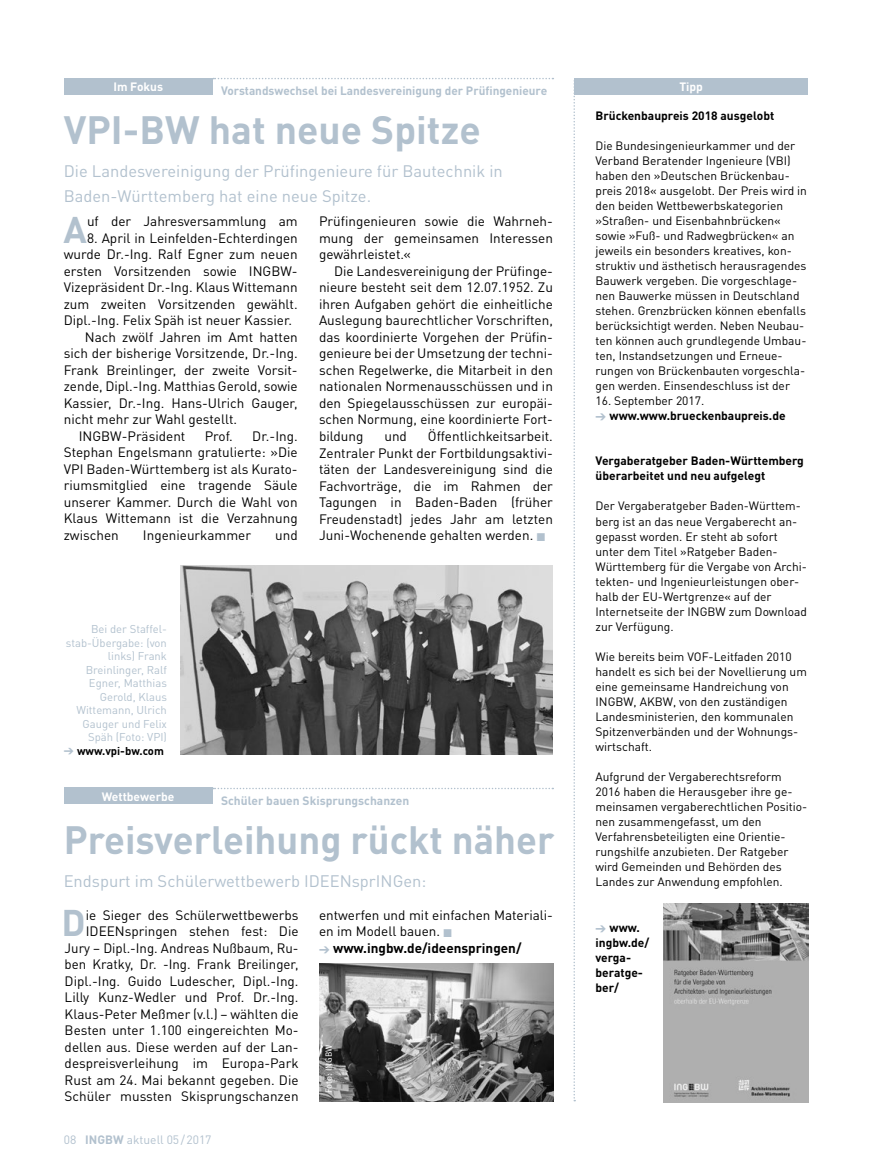
<style>
.page{position:relative;width:872px;height:1170px;background:#fff}
.page>*{position:absolute;margin:0;border:0;box-sizing:border-box;transform-origin:0 0}
.t1{font:700 39px "DINOT";color:#b2c1ce}
.t2{font:700 36.6px "DINOT";color:#b2c1ce}
.t3{font:16.5px/25.5px "DINOT";color:#b2c1ce}
.t4{font:13.5px/16.5px "DINOT";color:#000;text-align:justify}
.t5{font:700 13.5px "DINOT";color:#000}
.t6{font:12px/15px "DINOT";color:#000}
.t7{font:700 12px/15px "DINOT";color:#000}
.t8{font:700 12px "DINOT";color:#b2c1ce}
.t9{font:700 12px "DINOT";color:#fff}
.t10{font:12px "DINOT";color:#b2c1ce}
.t11{font:11.25px/13.5px "DINOT";color:#b2c1ce;text-align:right}
.t12{font:700 11.25px "DINOT";color:#000}
.t13{font:9px "Meta OT Norm";color:#fff}
.s1{color:#b2c1ce}
.s2{font-weight:700}
</style>
<div class="page">
<div style="left:574px;top:78px;width:234px;height:16px;background:#b2c1ce"></div>
<svg style="left:213px;top:78px;width:340px;height:1px"></svg>
<div style="left:64px;top:78px;width:149px;height:16px;background:#b2c1ce"></div>
<svg style="left:573px;top:80px;width:2px;height:1021px"></svg>
<img style="left:181px;top:565px;width:372px;height:189px">
<svg style="left:213px;top:787px;width:340px;height:2px"></svg>
<div style="left:64px;top:787px;width:149px;height:17px;background:#b2c1ce"></div>
<img style="left:319px;top:963px;width:234px;height:138px">
<img style="left:663px;top:903px;width:145px;height:199px">
<p class="t9" style="left:113px;top:78px;width:51px">Im Fokus</p>
<p class="t9" style="left:679px;top:78px;width:25px">Tipp</p>
<p class="t8" style="left:221px;top:83px;width:327px">Vorstandswechsel bei Landesvereinigung der Prüfingenieure</p>
<h1 class="t1" style="left:64px;top:104px;width:418px">VPI-BW hat neue Spitze</h1>
<p class="t3" style="left:64px;top:158px;width:440px">Die Landesvereinigung der Prüfingenieure für Bautechnik in<br>Baden-Württemberg hat eine neue Spitze.</p>
<h2 class="t2" style="left:64px;top:206px;width:25px">A</h2>
<p class="t4" style="left:87px;top:213px;width:212px">uf der Jahresversammlung am</p>
<p class="t4" style="left:319px;top:213px;width:235px">Prüfingenieuren sowie die Wahrneh&shy;mung der gemeinsamen Interessen gewährleistet.«</p>
<p class="t4" style="left:319px;top:262px;width:235px;text-indent:15px">Die Landesvereinigung der Prüfinge&shy;nieure besteht seit dem 12.07.1952. Zu ihren Aufgaben gehört die einheitliche Auslegung baurechtlicher Vorschriften, das koordinierte Vorgehen der Prüfin&shy;genieure bei der Umsetzung der techni&shy;schen Regelwerke, die Mitarbeit in den nationalen Normenausschüssen und in den Spiegelausschüssen zur europäi&shy;schen Normung, eine koordinierte Fort&shy;bildung</p>
<p class="t4" style="left:87px;top:229px;width:212px">8. April in Leinfelden-Echterdingen</p>
<p class="t4" style="left:64px;top:246px;width:235px">wurde Dr.-Ing. Ralf Egner zum neuen</p>
<p class="t4" style="left:64px;top:262px;width:235px">ersten Vorsitzenden sowie INGBW-</p>
<p class="t4" style="left:64px;top:279px;width:235px">Vizepräsident Dr.-Ing. Klaus Wittemann</p>
<p class="t4" style="left:64px;top:295px;width:235px">zum zweiten Vorsitzenden gewählt.</p>
<p class="t4" style="left:64px;top:312px;width:230px">Dipl.-Ing. Felix Späh ist neuer Kassier.</p>
<p class="t4" style="left:85px;top:328px;width:214px">Nach zwölf Jahren im Amt hatten</p>
<p class="t4" style="left:64px;top:345px;width:235px">sich der bisherige Vorsitzende, Dr.-Ing.</p>
<p class="t4" style="left:64px;top:361px;width:235px">Frank Breinlinger, der zweite Vorsit-</p>
<p class="t4" style="left:64px;top:378px;width:235px">zende, Dipl.-Ing. Matthias Gerold, sowie</p>
<p class="t4" style="left:64px;top:394px;width:235px">Kassier, Dr.-Ing. Hans-Ulrich Gauger,</p>
<p class="t4" style="left:64px;top:411px;width:175px">nicht mehr zur Wahl gestellt.</p>
<p class="t4" style="left:79px;top:427px;width:108px">INGBW-Präsident</p>
<p class="t4" style="left:205px;top:427px;width:30px">Prof.</p>
<p class="t4" style="left:319px;top:427px;width:235px;text-indent:109px">Öffentlichkeitsarbeit.<br>Zentraler Punkt der Fortbildungsaktivi&shy;täten der Landesvereinigung sind die Fachvorträge, die im Rahmen der Tagungen in Baden-Baden (früher Freudenstadt) jedes Jahr am letzten Juni-Wochenende gehalten werden. <span class="s1">■</span></p>
<p class="t4" style="left:64px;top:427px;width:235px;text-indent:188px">Dr.-Ing.<br>Stephan Engelsmann gratulierte: »Die VPI Baden-Württemberg ist als Kurato&shy;riumsmitglied eine tragende Säule unserer Kammer. Durch die Wahl von Klaus Wittemann ist die Verzahnung zwischen</p>
<p class="t4" style="left:384px;top:427px;width:24px">und</p>
<p class="t4" style="left:143px;top:526px;width:110px">Ingenieurkammer</p>
<p class="t4" style="left:275px;top:526px;width:24px">und</p>
<p class="t11" style="left:66px;top:622px;width:102px">Bei der Staffel&shy;stab-Übergabe: (von links) Frank<br>Breinlinger, Ralf<br>Egner, Matthias<br>Gerold, Klaus<br>Wittemann, Ulrich<br>Gauger und Felix<br>Späh (Foto: VPI)</p>
<p class="t12" style="left:64px;top:743px;width:102px"><span class="s1">➔</span> www.vpi-bw.com</p>
<p class="t9" style="left:102px;top:788px;width:74px">Wettbewerbe</p>
<p class="t8" style="left:221px;top:792px;width:190px">Schüler bauen Skisprungschanzen</p>
<h1 class="t1" style="left:64px;top:814px;width:492px">Preisverleihung rückt näher</h1>
<p class="t3" style="left:64px;top:867px;width:364px">Endspurt im Schülerwettbewerb IDEENsprINGen:</p>
<p class="t4" style="left:319px;top:906px;width:235px">entwerfen und mit einfachen Materiali&shy;en im Modell bauen. <span class="s1">■</span></p>
<p class="t5" style="left:319px;top:939px;width:204px"><span class="s1">➔</span> www.ingbw.de/ideenspringen/</p>
<p class="t4" style="left:65px;top:906px;width:235px;text-align:right">ie Sieger des Schülerwettbewerbs IDEENspringen stehen fest: Die Jury – Dipl.-Ing. Andreas Nußbaum, Ru&shy;ben Kratky, Dr. -Ing. Frank Breilinger, Dipl.-Ing. Guido Ludescher, Dipl.-Ing.<br>Lilly Kunz-Wedler und Prof. Dr.-Ing.<br>Klaus-Peter Meßmer (v.l.) – wählten die Besten unter 1.100 eingereichten Mo&shy;dellen aus. Diese werden auf der Lan&shy;despreisverleihung im Europa-Park Rust am 24. Mai bekannt gegeben. Die Schüler mussten Skisprungschanzen</p>
<h2 class="t2" style="left:62px;top:899px;width:26px">D</h2>
<p class="t13" style="left:323px;top:1092px;width:50px;rotate:-90deg">Foto: INGBW</p>
<p class="t10" style="left:64px;top:1131px;width:149px">08 <span class="s2">INGBW</span> aktuell 05/2017</p>
<p class="t7" style="left:595px;top:108px;width:180px">Brückenbaupreis 2018 ausgelobt</p>
<p class="t6" style="left:595px;top:138px;width:213px">Die Bundesingenieurkammer und der Verband Beratender Ingenieure (VBI) haben den »Deutschen Brückenbau&shy;preis 2018« ausgelobt. Der Preis wird in den beiden Wettbewerbskategorien »Straßen- und Eisenbahnbrücken« sowie »Fuß- und Radwegbrücken« an jeweils ein besonders kreatives, kon&shy;struktiv und ästhetisch herausragendes Bauwerk vergeben. Die vorgeschlage&shy;nen Bauwerke müssen in Deutschland stehen. Grenzbrücken können ebenfalls berücksichtigt werden. Neben Neubau&shy;ten können auch grundlegende Umbau&shy;ten, Instandsetzungen und Erneue&shy;rungen von Brückenbauten vorgeschla&shy;gen werden. Einsendeschluss ist der</p>
<p class="t6" style="left:595px;top:393px;width:110px">16. September 2017.</p>
<p class="t7" style="left:595px;top:408px;width:192px"><span class="s1">➔</span> www.www.brueckenbaupreis.de</p>
<p class="t7" style="left:595px;top:453px;width:210px">Vergaberatgeber Baden-Württemberg überarbeitet und neu aufgelegt</p>
<p class="t6" style="left:595px;top:498px;width:213px">Der Vergaberatgeber Baden-Württem&shy;berg ist an das neue Vergaberecht an&shy;gepasst worden. Er steht ab sofort unter dem Titel »Ratgeber Baden-Württemberg für die Vergabe von Archi&shy;tekten- und Ingenieurleistungen ober&shy;halb der EU-Wertgrenze« auf der Internetseite der INGBW zum Download zur Verfügung.</p>
<p class="t6" style="left:595px;top:648px;width:213px">Wie bereits beim VOF-Leitfaden 2010 handelt es sich bei der Novellierung um eine gemeinsame Handreichung von<br>INGBW, AKBW, von den zuständigen<br>Landesministerien, den kommunalen<br>Spitzenverbänden und der Wohnungs&shy;wirtschaft.</p>
<p class="t6" style="left:595px;top:768px;width:213px">Aufgrund der Vergaberechtsreform 2016 haben die Herausgeber ihre ge&shy;meinsamen vergaberechtlichen Positio&shy;nen zusammengefasst, um den Verfahrensbeteiligten eine Orientie&shy;rungshilfe anzubieten. Der Ratgeber wird Gemeinden und Behörden des Landes zur Anwendung empfohlen.</p>
<p class="t7" style="left:595px;top:920px;width:55px"><span class="s1">➔</span> www. ingbw.de/ verga&shy;beratge&shy;ber/</p>
</div>
